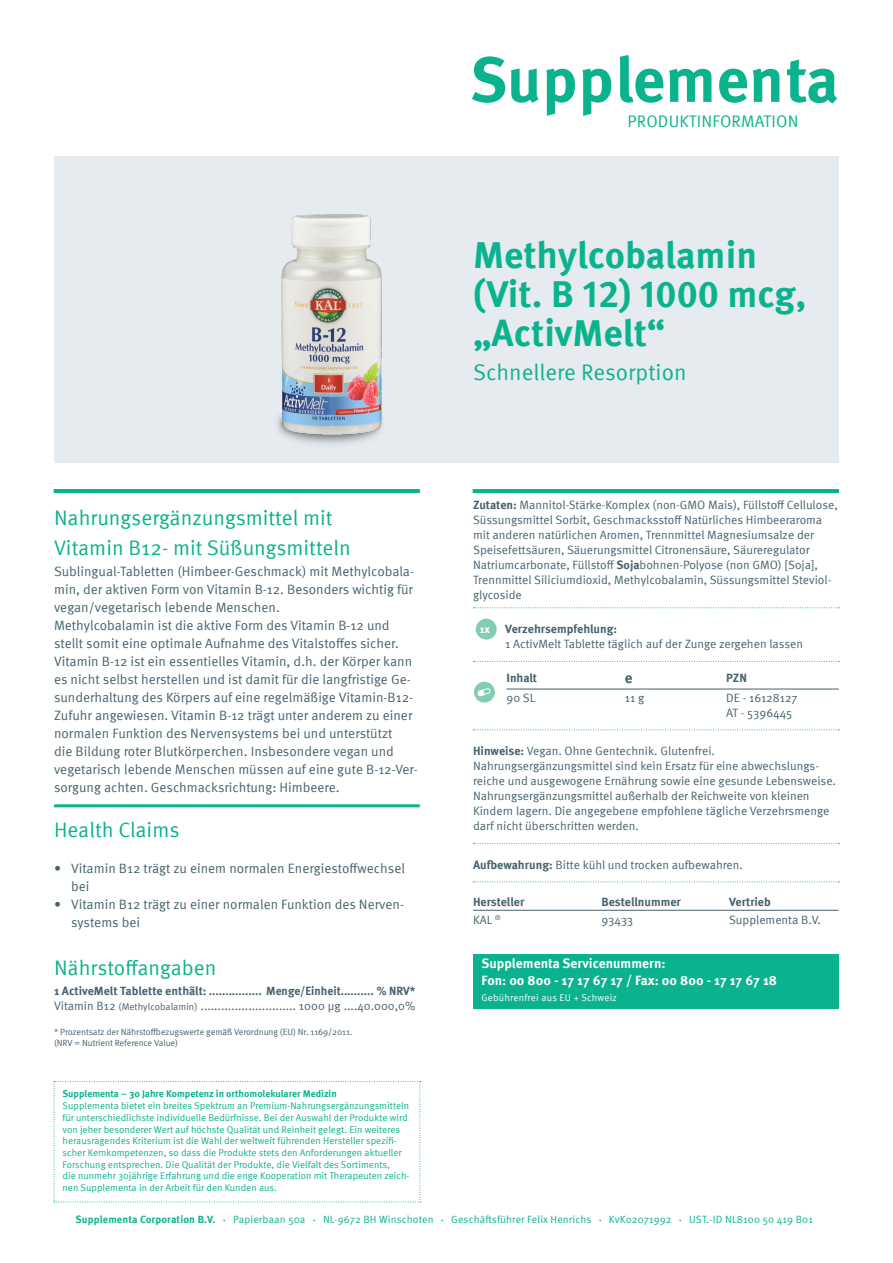
<style>
.page{position:relative;width:893px;height:1263px;background:#fff}
.page>*{position:absolute;margin:0;border:0;box-sizing:border-box;transform-origin:0 0}
.Produkt_Titel{font:700 63.45px "Meta Pro";color:#0ab38d}
.Produkt_Titel-2{font:700 37.5px/39px "Meta Pro";color:#0ab38d}
.Produkt_Subline{font:22.5px "Meta Pro";color:#0ab38d}
.Produkt_Subline-2{font:21px/30px "Meta Pro";color:#0ab38d}
.Headline-Grün{font:21px "Meta Pro";color:#0ab38d}
.t1{font:16.65px "Meta Pro";letter-spacing:.01em;color:#0ab38d}
.Nährstoffangaben{font:700 15px "Meta Pro";color:#46616e}
.Fließtext{font:13.5px/18px "Meta Pro";color:#46616e}
.Servicenummern{font:700 13.5px/16.2px "Meta Pro";color:#fff}
.Fließtext_klein_mit{font:12px/15px "Meta Pro";color:#46616e}
.Nährstoffangaben-2{font:12px/15px "Meta Pro";color:#46616e}
.Nährstoffangaben-3{font:700 12px "Meta Pro";color:#46616e}
.Fließtext_klein{font:12px "Meta Pro";letter-spacing:-.02em;color:#46616e}
.Fließtext-2{font:700 10.95px "Meta Pro";color:#fff}
.t2{font:10.5px "Meta Pro";letter-spacing:.01em;color:#0ab38d}
.t3{font:700 10.5px "Meta Pro";letter-spacing:.01em;color:#0ab38d}
.Supplementa_Text_Kle{font:9.75px/11.7px "Meta Pro";color:#0ab38d}
.Servicenummern-2{font:9.75px "Meta Pro";letter-spacing:.02em;color:#fff}
.Nährstoffangaben-4{font:9px/10.5px "Meta Pro";letter-spacing:-.01em;color:#46616e}
.s1{font-size:9.75px}
.s2{font-weight:700}
.s3{font-size:4.5px}
</style>
<div class="page">
<div style="left:54px;top:156px;width:785px;height:306px;background:#e6ebef"></div>
<hr style="left:54px;top:804px;width:366px;height:3px;background:#0ab38d">
<svg style="left:473px;top:607px;width:366px;height:1px"></svg>
<svg style="left:473px;top:661px;width:366px;height:1px"></svg>
<svg style="left:473px;top:729px;width:366px;height:1px"></svg>
<svg style="left:473px;top:843px;width:366px;height:1px"></svg>
<svg style="left:473px;top:881px;width:366px;height:1px"></svg>
<div style="left:473px;top:954px;width:366px;height:54px;background:#0ab38d"></div>
<div style="left:476px;top:619px;width:21px;height:21px;background:#83cdb5;border-radius:50%"></div>
<hr style="left:506px;top:689px;width:113px;height:1px;background:#46616e">
<hr style="left:619px;top:689px;width:107px;height:1px;background:#46616e">
<hr style="left:726px;top:689px;width:113px;height:1px;background:#46616e">
<div style="left:474px;top:682px;width:21px;height:20px;background:#83cdb5;border-radius:50%"></div>
<svg style="left:478px;top:688px;width:12px;height:8px"></svg>
<hr style="left:473px;top:910px;width:122px;height:1px;background:#46616e">
<hr style="left:595px;top:910px;width:128px;height:1px;background:#46616e">
<hr style="left:723px;top:910px;width:116px;height:1px;background:#46616e">
<hr style="left:473px;top:489px;width:366px;height:3px;background:#0ab38d">
<svg style="left:54px;top:1081px;width:367px;height:121px"></svg>
<hr style="left:54px;top:489px;width:366px;height:3px;background:#0ab38d">
<img style="left:277px;top:214px;width:105px;height:230px">
<p class="Produkt_Titel" style="left:470px;top:30px;width:371px">Supplementa</p>
<p class="t1" style="left:628px;top:109px;width:172px">PRODUKTINFORMATION</p>
<p class="Produkt_Subline-2" style="left:54px;top:501px;width:298px">Nahrungsergänzungsmittel mit<br>Vitamin B12- mit Süßungsmitteln</p>
<p class="Fließtext" style="left:54px;top:561px;width:362px;text-align:justify">Sublingual-Tabletten (Himbeer-Geschmack) mit Methylcobala&shy;min, der aktiven Form von Vitamin B-12. Besonders wichtig für vegan/vegetarisch lebende Menschen.</p>
<p class="Fließtext" style="left:54px;top:615px;width:365px">Methylcobalamin ist die aktive Form des Vitamin B-12 und stellt somit eine optimale Aufnahme des Vitalstoffes sicher.<br>Vitamin B-12 ist ein essentielles Vitamin, d.h. der Körper kann es nicht selbst herstellen und ist damit für die langfristige Ge&shy;sunderhaltung des Körpers auf eine regelmäßige Vitamin-B12- Zufuhr angewiesen. Vitamin B-12 trägt unter anderem zu einer normalen Funktion des Nervensystems bei und unterstützt<br>die Bildung roter Blutkörperchen. Insbesondere vegan und vegetarisch lebende Menschen müssen auf eine gute B-12-Ver&shy;sorgung achten. Geschmacksrichtung: Himbeere.</p>
<p class="Headline-Grün" style="left:54px;top:814px;width:127px">Health Claims</p>
<p class="Fließtext" style="left:71px;top:858px;width:335px;text-indent:-17px">• Vitamin B12 trägt zu einem normalen Energiestoffwechsel bei</p>
<p class="Fließtext" style="left:71px;top:894px;width:335px;text-indent:-17px">• Vitamin B12 trägt zu einer normalen Funktion des Nerven&shy;systems bei</p>
<p class="Produkt_Subline-2" style="left:54px;top:951px;width:164px">Nährstoffangaben</p>
<p class="Nährstoffangaben-3" style="left:54px;top:981px;width:363px">1 ActiveMelt Tablette enthält: ................ Menge/Einheit.......... % NRV*</p>
<p class="Nährstoffangaben-2" style="left:54px;top:997px;width:363px">Vitamin B12 <span class="s1">(Methylcobalamin)</span> ............................ 1000 µg ....40.000,0%</p>
<p class="Nährstoffangaben-4" style="left:54px;top:1026px;width:300px">* Prozentsatz der Nährstoffbezugswerte gemäß Verordnung (EU) Nr. 1169/2011. (NRV = Nutrient Reference Value)</p>
<p class="Supplementa_Text_Kle" style="left:63px;top:1087px;width:348px"><span class="s2">Supplementa – 30 Jahre Kompetenz in orthomolekularer Medizin<br></span>Supplementa bietet ein breites Spektrum an Premium-Nahrungsergänzungsmitteln für unterschiedlichste individuelle Bedürfnisse. Bei der Auswahl der Produkte wird von jeher besonderer Wert auf höchste Qualität und Reinheit gelegt. Ein weiteres herausragendes Kriterium ist die Wahl der weltweit führenden Hersteller spezifi&shy;scher Kernkompetenzen, so dass die Produkte stets den Anforderungen aktueller Forschung entsprechen. Die Qualität der Produkte, die Vielfalt des Sortiments,<br>die nunmehr 30jährige Erfahrung und die enge Kooperation mit Therapeuten zeich&shy;nen Supplementa in der Arbeit für den Kunden aus.</p>
<p class="Produkt_Titel-2" style="left:473px;top:233px;width:335px">Methylcobalamin (Vit. B 12) 1000 mcg, „ActivMelt“</p>
<p class="Produkt_Subline" style="left:473px;top:355px;width:215px">Schnellere Resorption</p>
<p class="Fließtext_klein_mit" style="left:473px;top:497px;width:366px"><span class="s2">Zutaten:</span> Mannitol-Stärke-Komplex (non-GMO Mais), Füllstoff Cellulose, Süssungsmittel Sorbit, Geschmacksstoff Natürliches Himbeeraroma mit anderen natürlichen Aromen, Trennmittel Magnesiumsalze der Speisefettsäuren, Säuerungsmittel Citronensäure, Säureregulator Natriumcarbonate, Füllstoff <span class="s2">Soja</span>bohnen-Polyose (non GMO) [Soja], Trennmittel Siliciumdioxid, Methylcobalamin, Süssungsmittel Steviol&shy;glycoside</p>
<p class="Fließtext-2" style="left:480px;top:620px;width:12px">1x</p>
<p class="Fließtext_klein_mit" style="left:505px;top:621px;width:299px"><span class="s2">Verzehrsempfehlung:<br></span>1 ActivMelt Tablette täglich auf der Zunge zergehen lassen</p>
<p class="Nährstoffangaben-3" style="left:506px;top:669px;width:32px">Inhalt</p>
<p class="Nährstoffangaben" style="left:625px;top:666px;width:9px">e</p>
<p class="Nährstoffangaben-3" style="left:726px;top:669px;width:22px">PZN</p>
<p class="Nährstoffangaben-2" style="left:506px;top:690px;width:30px">90 SL</p>
<p class="Nährstoffangaben-2" style="left:625px;top:690px;width:21px">11 g</p>
<p class="Nährstoffangaben-2" style="left:726px;top:690px;width:73px">DE - 16128127<br>AT - 5396445</p>
<p class="Fließtext_klein_mit" style="left:473px;top:743px;width:364px"><span class="s2">Hinweise:</span> Vegan. Ohne Gentechnik. Glutenfrei.<br>Nahrungsergänzungsmittel sind kein Ersatz für eine abwechslungs&shy;reiche und ausgewogene Ernährung sowie eine gesunde Lebensweise.<br>Nahrungsergänzungsmittel außerhalb der Reichweite von kleinen Kindern lagern. Die angegebene empfohlene tägliche Verzehrsmenge darf nicht überschritten werden.</p>
<p class="Fließtext_klein_mit" style="left:473px;top:856px;width:271px"><span class="s2">Aufbewahrung:</span> Bitte kühl und trocken aufbewahren.</p>
<p class="Nährstoffangaben-3" style="left:473px;top:892px;width:53px">Hersteller</p>
<p class="Nährstoffangaben-3" style="left:601px;top:892px;width:81px">Bestellnummer</p>
<p class="Nährstoffangaben-3" style="left:729px;top:892px;width:43px">Vertrieb</p>
<p class="Nährstoffangaben-2" style="left:473px;top:911px;width:29px">KAL <sup>®</sup></p>
<p class="Fließtext_klein" style="left:601px;top:910px;width:33px">93433</p>
<p class="Nährstoffangaben-2" style="left:729px;top:911px;width:93px">Supplementa B.V.</p>
<p class="Servicenummern" style="left:482px;top:955px;width:297px">Supplementa Servicenummern:<br>Fon: 00 800 - 17 17 67 17 / Fax: 00 800 - 17 17 67 18</p>
<p class="Servicenummern-2" style="left:482px;top:990px;width:137px">Gebührenfrei aus EU + Schweiz</p>
<p class="t3" style="left:76px;top:1211px;width:141px">Supplementa Corporation B.V.</p>
<p class="t2" style="left:223px;top:1211px;width:84px"><span class="s3">•</span> Papierbaan 50a</p>
<p class="t2" style="left:313px;top:1211px;width:122px"><span class="s3">•</span> NL-9672 BH Winschoten</p>
<p class="t2" style="left:441px;top:1211px;width:152px"><span class="s3">•</span> Geschäftsführer Felix Henrichs</p>
<p class="t2" style="left:599px;top:1211px;width:74px"><span class="s3">•</span> KvK02071992</p>
<p class="t2" style="left:679px;top:1211px;width:135px"><span class="s3">•</span> UST.-ID NL8100 50 419 B01</p>
</div>
